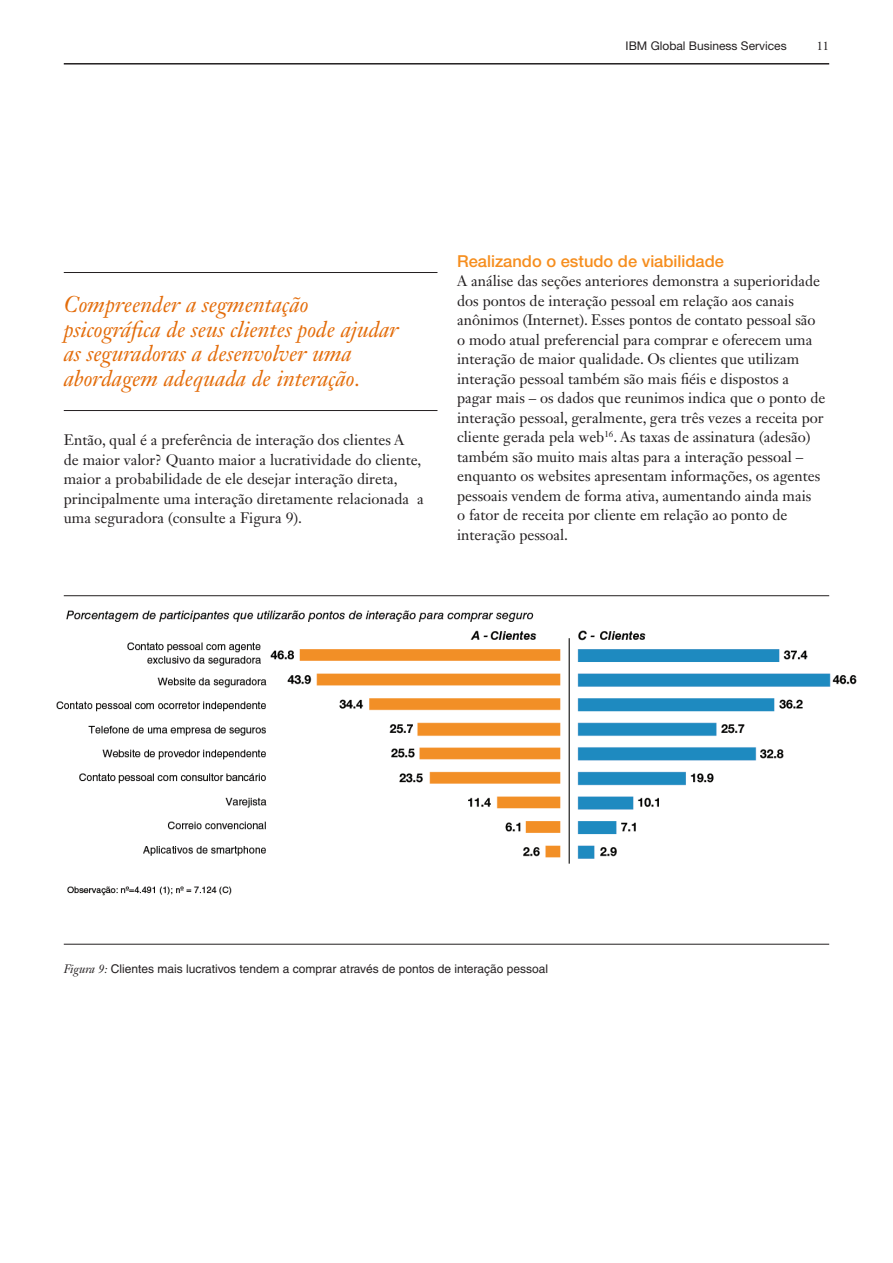
<style>
.page{position:relative;width:893px;height:1263px;background:#fff}
.page>*{position:absolute;margin:0;border:0;box-sizing:border-box;transform-origin:0 0}
.TXT_destaque{font:italic 22.5px/24.8px "Janson Text LT Std";color:#e36c0a}
.TIT3{font:500 16.5px "Helvetica Neue LT Std";color:#f68e1e}
.TXT{font:15px/19.5px "Janson Text LT Std";color:#231f20}
.TXT_legenda{font:12px "Helvetica LT Std";color:#231f20}
.t1{font:12px "Helvetica Neue LT Std";color:#231f20}
.t2{font:12px "Janson Text LT Std";color:#231f20}
.s1{font-family:"Janson Text LT Std";font-style:italic}
</style>
<div class="page">
<hr style="left:64px;top:63px;width:765px;height:2px;background:#231f20">
<hr style="left:64px;top:272px;width:373px;height:1px;background:#231f20">
<hr style="left:64px;top:410px;width:373px;height:1px;background:#231f20">
<img style="left:56px;top:596px;width:801px;height:300px">
<hr style="left:64px;top:595px;width:765px;height:1px;background:#231f20">
<hr style="left:64px;top:944px;width:765px;height:1px;background:#231f20">
<p class="t1" style="left:626px;top:39px;width:163px">IBM Global Business Services</p>
<p class="t2" style="left:817px;top:38px;width:14px">11</p>
<p class="TXT_destaque" style="left:64px;top:292px;width:336px">Compreender a segmentação psicográfica de seus clientes pode ajudar as seguradoras a desenvolver uma abordagem adequada de interação.</p>
<p class="TXT" style="left:64px;top:430px;width:361px">Então, qual é a preferência de interação dos clientes A<br>de maior valor? Quanto maior a lucratividade do cliente, maior a probabilidade de ele desejar interação direta, principalmente uma interação diretamente relacionada a uma seguradora (consulte a Figura 9).</p>
<p class="TIT3" style="left:457px;top:251px;width:268px">Realizando o estudo de viabilidade</p>
<p class="TXT" style="left:457px;top:271px;width:370px">A análise das seções anteriores demonstra a superioridade dos pontos de interação pessoal em relação aos canais anônimos (Internet). Esses pontos de contato pessoal são o modo atual preferencial para comprar e oferecem uma interação de maior qualidade. Os clientes que utilizam interação pessoal também são mais fiéis e dispostos a pagar mais – os dados que reunimos indica que o ponto de interação pessoal, geralmente, gera três vezes a receita por cliente gerada pela web<sup>16</sup>. As taxas de assinatura (adesão) também são muito mais altas para a interação pessoal – enquanto os websites apresentam informações, os agentes pessoais vendem de forma ativa, aumentando ainda mais<br>o fator de receita por cliente em relação ao ponto de interação pessoal.</p>
<p class="TXT_legenda" style="left:64px;top:962px;width:486px"><span class="s1">Figura 9:</span> Clientes mais lucrativos tendem a comprar através de pontos de interação pessoal</p>
</div>
